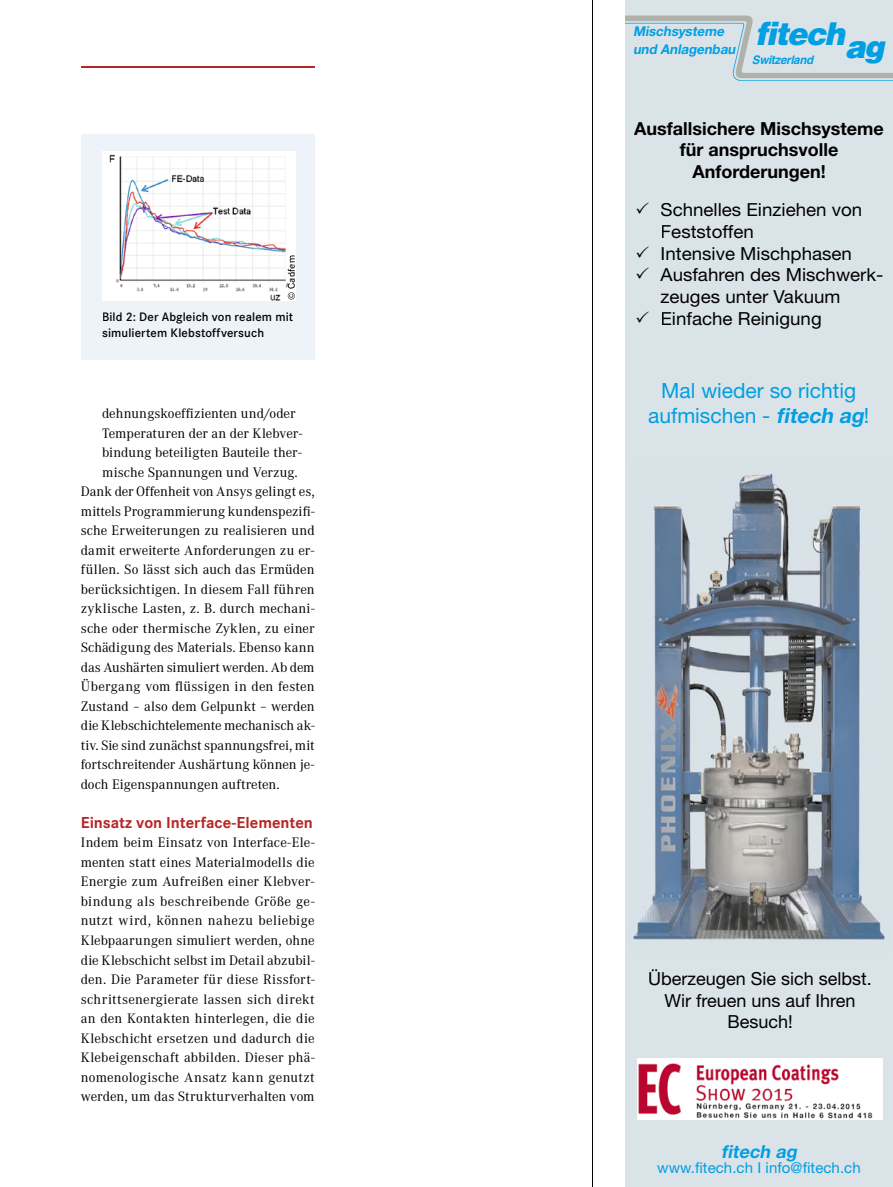
<style>
.page{position:relative;width:893px;height:1187px;background:#fff}
.page>*{position:absolute;margin:0;border:0;box-sizing:border-box;transform-origin:0 0}
.t1{font:italic 900 31.5px "Helvetica";color:#009ee3}
.t2{font:21px/25.2px "Helvetica Neue LT Std";color:#009ee3;text-align:center}
.t3{font:18px/21.6px "Helvetica Neue LT Std";color:#000;scale:1.04 1}
.t4{font:700 18px/21.6px "Helvetica Neue LT Std";color:#000;text-align:center}
.t5{font:18px/21.6px "Helvetica Neue LT Std";color:#000;text-align:center}
.t6{font:italic 700 18px "Helvetica Neue LT Std";color:#009ee3}
.t7{font:700 16.5px "Corporate S";color:#b52725}
.t8{font:15px "Helvetica Neue LT Std";letter-spacing:.005em;color:#009ee3}
.t9{font:14.25px/19.5px "Corporate ATOT";letter-spacing:.005em;color:#000;text-align:justify}
.t10{font:italic 700 13.5px/18px "Helvetica Neue LT Std";color:#009ee3}
.t11{font:600 12.75px/16.5px "Corporate S";letter-spacing:.01em;color:#000}
.t12{font:italic 700 11.85px "Helvetica";color:#009ee3}
.t13{font:500 10.5px "Corporate S";letter-spacing:.015em;color:#000}
.s1{font-weight:700;font-style:italic}
</style>
<div class="page">
<div style="left:81px;top:134px;width:234px;height:225px;background:#eef3f9"></div>
<div style="left:103px;top:151px;width:193px;height:150px;background:#fff"></div>
<img style="left:109px;top:154px;width:181px;height:147px">
<img style="left:288px;top:256px;width:2px;height:43px">
<hr style="left:81px;top:66px;width:234px;height:1px;background:#b52725">
<hr style="left:592px;top:0;width:1px;height:1186px;background:#000">
<div style="left:625px;top:0;width:268px;height:1186px;background:#dae3e8"></div>
<img style="left:633px;top:473px;width:252px;height:467px">
<svg style="left:625px;top:15px;width:268px;height:66px"></svg>
<img style="left:637px;top:1058px;width:245px;height:61px">
<p class="t13" style="left:285px;top:300px;width:46px;rotate:-90deg">© Cadfem</p>
<p class="t11" style="left:102px;top:308px;width:193px">Bild 2: Der Abgleich von realem mit simuliertem Klebstoffversuch</p>
<p class="t9" style="left:102px;top:404px;width:195px">dehnungskoeffizienten und/oder</p>
<p class="t9" style="left:102px;top:423px;width:202px">Temperaturen der an der Klebver-</p>
<p class="t9" style="left:102px;top:443px;width:201px">bindung beteiligten Bauteile ther-</p>
<p class="t9" style="left:102px;top:462px;width:197px">mische Spannungen und Verzug.</p>
<p class="t9" style="left:81px;top:482px;width:235px">Dank der Offenheit von Ansys gelingt es,</p>
<p class="t9" style="left:81px;top:501px;width:235px">mittels Programmierung kundenspezifi-</p>
<p class="t9" style="left:81px;top:521px;width:235px">sche Erweiterungen zu realisieren und</p>
<p class="t9" style="left:81px;top:540px;width:235px">damit erweiterte Anforderungen zu er-</p>
<p class="t9" style="left:81px;top:560px;width:235px">füllen. So lässt sich auch das Ermüden</p>
<p class="t9" style="left:81px;top:579px;width:235px">berücksichtigen. In diesem Fall führen</p>
<p class="t9" style="left:81px;top:599px;width:235px">zyklische Lasten, z. B. durch mechani-</p>
<p class="t9" style="left:81px;top:618px;width:235px">sche oder thermische Zyklen, zu einer</p>
<p class="t9" style="left:81px;top:638px;width:235px">Schädigung des Materials. Ebenso kann</p>
<p class="t9" style="left:81px;top:657px;width:235px">das Aushärten simuliert werden. Ab dem</p>
<p class="t9" style="left:81px;top:677px;width:235px">Übergang vom flüssigen in den festen</p>
<p class="t9" style="left:81px;top:696px;width:235px">Zustand – also dem Gelpunkt – werden</p>
<p class="t9" style="left:81px;top:716px;width:235px">die Klebschichtelemente mechanisch ak-</p>
<p class="t9" style="left:81px;top:735px;width:235px">tiv. Sie sind zunächst spannungsfrei, mit</p>
<p class="t9" style="left:81px;top:755px;width:235px">fortschreitender Aushärtung können je-</p>
<p class="t9" style="left:81px;top:774px;width:200px">doch Eigenspannungen auftreten.</p>
<p class="t7" style="left:81px;top:813px;width:234px">Einsatz von Interface-Elementen</p>
<p class="t9" style="left:81px;top:833px;width:235px">Indem beim Einsatz von Interface-Ele&shy;menten statt eines Materialmodells die Energie zum Aufreißen einer Klebver&shy;bindung als beschreibende Größe ge&shy;nutzt wird, können nahezu beliebige Klebpaarungen simuliert werden, ohne die Klebschicht selbst im Detail abzubil&shy;den. Die Parameter für diese Rissfort&shy;schrittsenergierate lassen sich direkt an den Kontakten hinterlegen, die die Klebschicht ersetzen und dadurch die Klebeigenschaft abbilden. Dieser phä&shy;nomenologische Ansatz kann genutzt werden, um das Strukturverhalten vom</p>
<p class="t10" style="left:633px;top:22px;width:107px">Mischsysteme und Anlagenbau</p>
<h1 class="t1" style="left:755px;top:13px;width:99px">fitech</h1>
<p class="t12" style="left:752px;top:52px;width:66px">Switzerland</p>
<h1 class="t1" style="left:845px;top:26px;width:49px">ag</h1>
<p class="t4" style="left:634px;top:117px;width:251px">Ausfallsichere Mischsysteme für anspruchsvolle<br>Anforderungen!</p>
<p class="t3" style="left:660px;top:199px;width:196px;text-indent:-26px">✓ Schnelles Einziehen von<br>Feststoffen</p>
<p class="t3" style="left:635px;top:242px;width:210px">✓ Intensive Mischphasen</p>
<p class="t3" style="left:660px;top:264px;width:216px;text-indent:-26px">✓ Ausfahren des Mischwerk&shy;zeuges unter Vakuum</p>
<p class="t3" style="left:635px;top:307px;width:181px">✓ Einfache Reinigung</p>
<h2 class="t2" style="left:648px;top:377px;width:222px">Mal wieder so richtig aufmischen - <span class="s1">fitech ag</span>!</h2>
<p class="t5" style="left:648px;top:967px;width:225px">Überzeugen Sie sich selbst.<br>Wir freuen uns auf Ihren<br>Besuch!</p>
<p class="t6" style="left:721px;top:1139px;width:81px">fitech ag</p>
<p class="t8" style="left:657px;top:1158px;width:205px">www.fitech.ch I info@fitech.ch</p>
</div>
